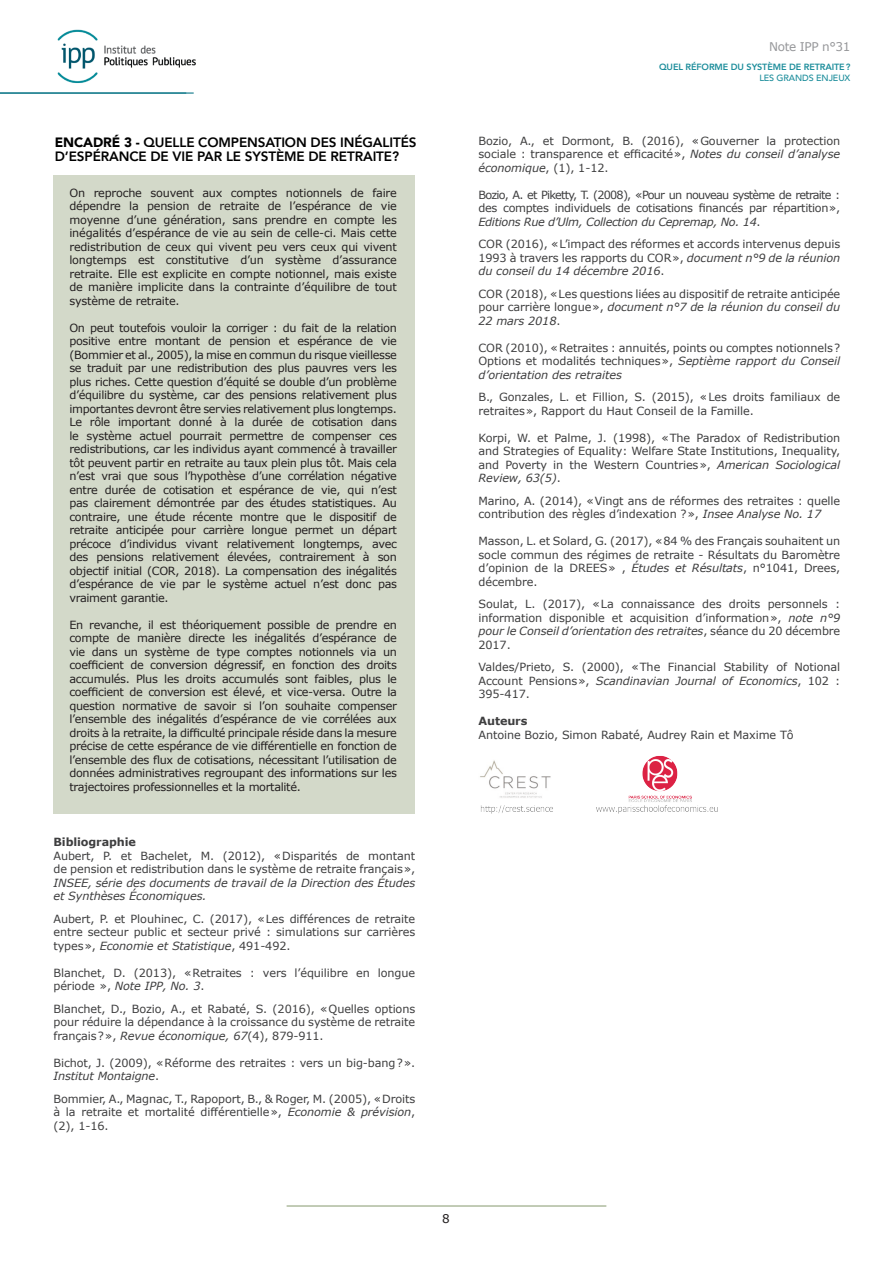
<style>
.page{position:relative;width:893px;height:1263px;background:#fff}
.page>*{position:absolute;margin:0;border:0;box-sizing:border-box;transform-origin:0 0}
.t1{font:800 13.5px/13.5px "Avenir";letter-spacing:-.01em;color:#000}
.t2{font:12px "Verdana";letter-spacing:-.03em;color:#96979a}
.t3{font:12px "Verdana";color:#231f20}
.t4{font:11.25px/13.5px "Verdana";letter-spacing:-.01em;color:#3e3e3f;text-align:justify}
.t5{font:11.25px/13.5px "Verdana";letter-spacing:-.03em;color:#231f20;text-align:justify}
.t6{font:700 11.25px "Verdana";letter-spacing:-.01em;color:#3e3e3f}
.t7{font:800 9px/10.8px "Avenir";letter-spacing:-.01em;color:#1c8d9b;text-align:right}
.s1{font-weight:900}
.s2{font-style:italic}
.s3{font-weight:500}
</style>
<div class="page">
<hr style="left:287px;top:1205px;width:319px;height:2px;background:#aebb9e">
<img style="left:57px;top:30px;width:139px;height:54px">
<hr style="left:0;top:92px;width:194px;height:2px;background:#10798a">
<div style="left:54px;top:175px;width:361px;height:639px;background:#d3d9c9"></div>
<img style="left:480px;top:756px;width:238px;height:58px">
<p class="t1" style="left:55px;top:136px;width:363px"><span class="s1">ENCADRÉ 3 -</span> QUELLE COMPENSATION DES INÉGALITÉS<br>D’ESPÉRANCE DE VIE PAR LE SYSTÈME DE RETRAITE?</p>
<p class="t5" style="left:69px;top:186px;width:329px">On reproche souvent aux comptes notionnels de faire dépendre la pension de retraite de l’espérance de vie moyenne d’une génération, sans prendre en compte les inégalités d’espérance de vie au sein de celle-ci. Mais cette redistribution de ceux qui vivent peu vers ceux qui vivent longtemps est constitutive d’un système d’assurance retraite. Elle est explicite en compte notionnel, mais existe de manière implicite dans la contrainte d’équilibre de tout système de retraite.</p>
<p class="t5" style="left:69px;top:321px;width:329px">On peut toutefois vouloir la corriger : du fait de la relation positive entre montant de pension et espérance de vie (Bommier et al., 2005), la mise en commun du risque vieillesse se traduit par une redistribution des plus pauvres vers les plus riches. Cette question d’équité se double d’un problème d’équilibre du système, car des pensions relativement plus importantes devront être servies relativement plus longtemps.</p>
<p class="t5" style="left:69px;top:416px;width:329px">Le rôle important donné à la durée de cotisation dans le système actuel pourrait permettre de compenser ces redistributions, car les individus ayant commencé à travailler tôt peuvent partir en retraite au taux plein plus tôt. Mais cela n’est vrai que sous l’hypothèse d’une corrélation négative entre durée de cotisation et espérance de vie, qui n’est pas clairement démontrée par des études statistiques. Au contraire, une étude récente montre que le dispositif de retraite anticipée pour carrière longue permet un départ précoce d’individus vivant relativement longtemps, avec des pensions relativement élevées, contrairement à son objectif initial (COR, 2018). La compensation des inégalités d’espérance de vie par le système actuel n’est donc pas vraiment garantie.</p>
<p class="t5" style="left:69px;top:618px;width:329px">En revanche, il est théoriquement possible de prendre en compte de manière directe les inégalités d’espérance de vie dans un système de type comptes notionnels via un coefficient de conversion dégressif, en fonction des droits accumulés. Plus les droits accumulés sont faibles, plus le coefficient de conversion est élevé, et vice-versa. Outre la question normative de savoir si l’on souhaite compenser l’ensemble des inégalités d’espérance de vie corrélées aux droits à la retraite, la difficulté principale réside dans la mesure précise de cette espérance de vie différentielle en fonction de l’ensemble des flux de cotisations, nécessitant l’utilisation de données administratives regroupant des informations sur les trajectoires professionnelles et la mortalité.</p>
<p class="t6" style="left:54px;top:835px;width:84px">Bibliographie</p>
<p class="t4" style="left:54px;top:849px;width:363px">Aubert, P. et Bachelet, M. (2012), «Disparités de montant de pension et redistribution dans le système de retraite français», <span class="s2">INSEE, série des documents de travail de la Direction des Études et Synthèses Économiques.</span></p>
<p class="t4" style="left:54px;top:912px;width:363px">Aubert, P. et Plouhinec, C. (2017), «Les différences de retraite entre secteur public et secteur privé : simulations sur carrières types», <span class="s2">Economie et Statistique</span>, 491-492.</p>
<p class="t4" style="left:54px;top:966px;width:363px">Blanchet, D. (2013), «Retraites : vers l’équilibre en longue période », <span class="s2">Note IPP, No. 3</span>.</p>
<p class="t4" style="left:54px;top:1002px;width:363px">Blanchet, D., Bozio, A., et Rabaté, S. (2016), «Quelles options pour réduire la dépendance à la croissance du système de retraite français?», <span class="s2">Revue économique, 67</span>(4), 879-911.</p>
<p class="t4" style="left:54px;top:1056px;width:363px">Bichot, J. (2009), «Réforme des retraites : vers un big-bang?».<br><span class="s2">Institut Montaigne</span>.</p>
<p class="t4" style="left:54px;top:1092px;width:363px">Bommier, A., Magnac, T., Rapoport, B., &amp; Roger, M. (2005), «Droits à la retraite et mortalité différentielle», <span class="s2">Economie &amp; prévision</span>, (2), 1-16.</p>
<p class="t2" style="left:769px;top:39px;width:83px">Note IPP n°31</p>
<p class="t7" style="left:659px;top:62px;width:193px">QUEL RÉFORME DU SYSTÈME DE RETRAITE?<br><span class="s3">LES GRANDS ENJEUX</span></p>
<p class="t4" style="left:478px;top:134px;width:363px">Bozio, A., et Dormont, B. (2016), «Gouverner la protection sociale : transparence et efficacité», <span class="s2">Notes du conseil d’analyse économique</span>, (1), 1-12.</p>
<p class="t4" style="left:478px;top:188px;width:363px">Bozio, A. et Piketty, T. (2008), «Pour un nouveau système de retraite : des comptes individuels de cotisations financés par répartition», <span class="s2">Editions Rue d’Ulm, Collection du Cepremap, No. 14</span>.</p>
<p class="t4" style="left:478px;top:237px;width:363px">COR (2016), «L’impact des réformes et accords intervenus depuis 1993 à travers les rapports du COR», <span class="s2">document n°9 de la réunion du conseil du 14 décembre 2016</span>.</p>
<p class="t4" style="left:478px;top:287px;width:363px">COR (2018), «Les questions liées au dispositif de retraite anticipée pour carrière longue», <span class="s2">document n°7 de la réunion du conseil du 22 mars 2018</span>.</p>
<p class="t4" style="left:478px;top:341px;width:363px">COR (2010), «Retraites : annuités, points ou comptes notionnels?<br>Options et modalités techniques», <span class="s2">Septième rapport du Conseil d’orientation des retraites</span></p>
<p class="t4" style="left:478px;top:390px;width:363px">B., Gonzales, L. et Fillion, S. (2015), «Les droits familiaux de retraites», Rapport du Haut Conseil de la Famille.</p>
<p class="t4" style="left:478px;top:431px;width:363px">Korpi, W. et Palme, J. (1998), «The Paradox of Redistribution and Strategies of Equality: Welfare State Institutions, Inequality, and Poverty in the Western Countries», <span class="s2">American Sociological Review, 63(5)</span>.</p>
<p class="t4" style="left:478px;top:494px;width:363px">Marino, A. (2014), «Vingt ans de réformes des retraites : quelle contribution des règles d’indexation ?», <span class="s2">Insee Analyse No. 17</span></p>
<p class="t4" style="left:478px;top:534px;width:363px">Masson, L. et Solard, G. (2017), «84 % des Français souhaitent un socle commun des régimes de retraite - Résultats du Baromètre d’opinion de la DREES» , <span class="s2">Études et Résultats</span>, n°1041, Drees, décembre.</p>
<p class="t4" style="left:478px;top:597px;width:363px">Soulat, L. (2017), «La connaissance des droits personnels : information disponible et acquisition d’information», <span class="s2">note n°9 pour le Conseil d’orientation des retraites</span>, séance du 20 décembre 2017.</p>
<p class="t4" style="left:478px;top:660px;width:363px">Valdes/Prieto, S. (2000), «The Financial Stability of Notional Account Pensions», <span class="s2">Scandinavian Journal of Economics</span>, 102 :<br>395-417.</p>
<p class="t6" style="left:478px;top:714px;width:50px">Auteurs</p>
<p class="t4" style="left:478px;top:728px;width:317px">Antoine Bozio, Simon Rabaté, Audrey Rain et Maxime Tô</p>
<p class="t3" style="left:442px;top:1211px;width:9px">8</p>
</div>
